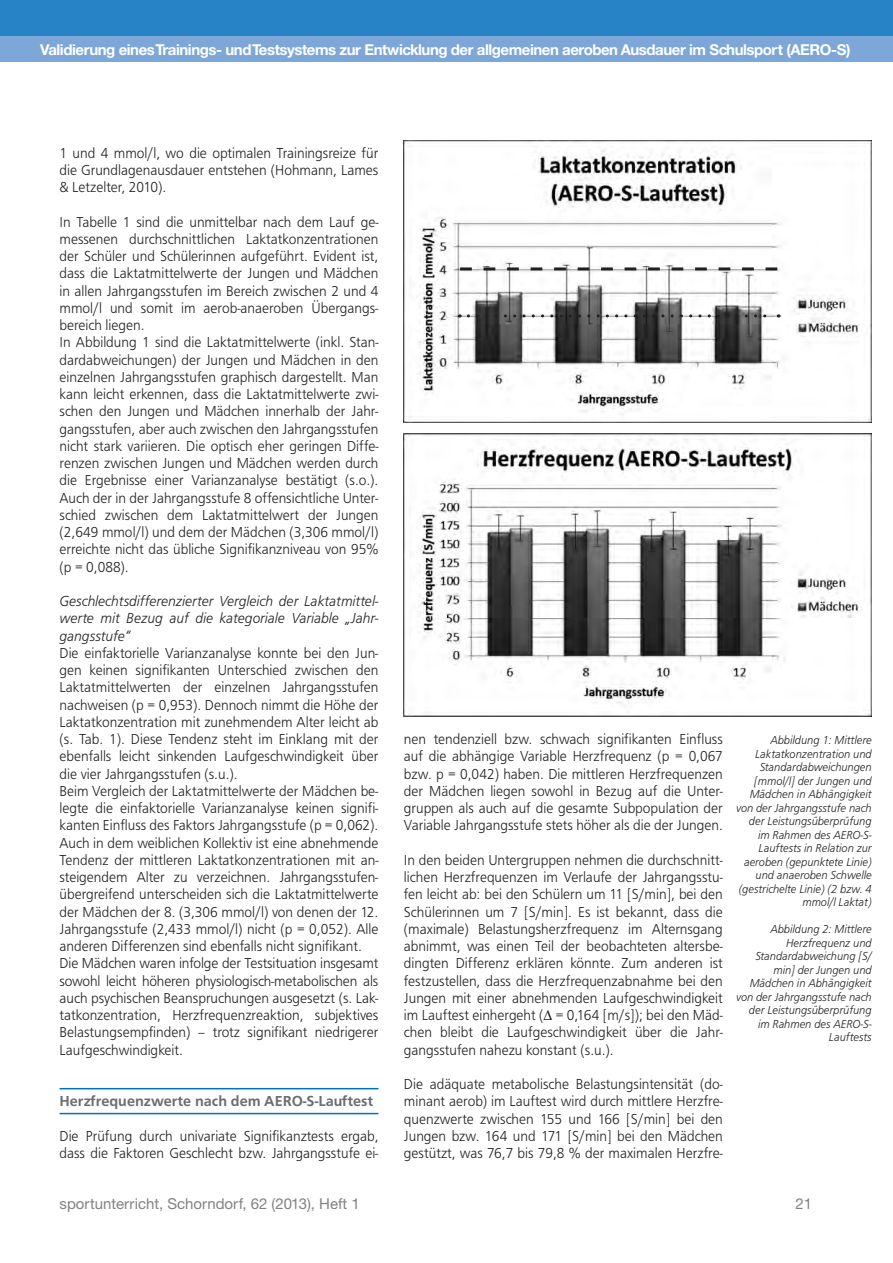
<style>
.page{position:relative;width:893px;height:1263px;background:#fff}
.page>*{position:absolute;margin:0;border:0;box-sizing:border-box;transform-origin:0 0}
.t1{font:300 15px/17.2px "Frutus T";color:#231f20;text-align:justify;scale:.95 1}
.t2{font:700 15px "Helvetica Neue CE";letter-spacing:-.03em;color:#fff}
.t3{font:15px "Helvetica Neue CE";color:#808285}
.t4{font:500 15px "Frutus T";color:#6c6d70}
.t5{font:italic 300 12px/13.5px "Frutus T";color:#231f20;text-align:right;scale:.95 1}
.s1{font-style:italic}
</style>
<div class="page">
<div style="left:0;top:0;width:893px;height:62px;background:#7ca7d8"></div>
<div style="left:0;top:0;width:893px;height:36px;background:#2783c5"></div>
<hr style="left:60px;top:1088px;width:318px;height:1px;background:#0072bc">
<hr style="left:60px;top:1113px;width:318px;height:1px;background:#0072bc">
<img style="left:404px;top:140px;width:468px;height:283px">
<img style="left:404px;top:434px;width:468px;height:282px">
<svg style="left:460px;top:267px;width:317px;height:3px"></svg>
<svg style="left:468px;top:314px;width:311px;height:3px"></svg>
<p class="t2" style="left:40px;top:41px;width:812px">Validierung eines Trainings- und Testsystems zur Entwicklung der allgemeinen aeroben Ausdauer im Schulsport (AERO-S)</p>
<p class="t1" style="left:60px;top:144px;width:337px">1 und 4 mmol/l, wo die optimalen Trainingsreize für die Grundlagenausdauer entstehen (Hohmann, Lames &amp; Letzelter, 2010).</p>
<p class="t1" style="left:60px;top:213px;width:337px;text-align:left">In Tabelle 1 sind die unmittelbar nach dem Lauf ge&shy;messenen durchschnittlichen Laktatkonzentrationen der Schüler und Schülerinnen aufgeführt. Evident ist, dass die Laktatmittelwerte der Jungen und Mädchen in allen Jahrgangsstufen im Bereich zwischen 2 und 4 mmol/l und somit im aerob-anaeroben Übergangs&shy;bereich liegen.<br>In Abbildung 1 sind die Laktatmittelwerte (inkl. Stan&shy;dardabweichungen) der Jungen und Mädchen in den einzelnen Jahrgangsstufen graphisch dargestellt. Man kann leicht erkennen, dass die Laktatmittelwerte zwi&shy;schen den Jungen und Mädchen innerhalb der Jahr&shy;gangsstufen, aber auch zwischen den Jahrgangsstufen nicht stark variieren. Die optisch eher geringen Diffe&shy;renzen zwischen Jungen und Mädchen werden durch die Ergebnisse einer Varianzanalyse bestätigt (s.o.).<br>Auch der in der Jahrgangsstufe 8 offensichtliche Unter&shy;schied zwischen dem Laktatmittelwert der Jungen (2,649 mmol/l) und dem der Mädchen (3,306 mmol/l) erreichte nicht das übliche Signifikanzniveau von 95% (p = 0,088).</p>
<p class="t1" style="left:60px;top:592px;width:337px;text-align:left"><span class="s1">Geschlechtsdifferenzierter Vergleich der Laktatmittel&shy;werte mit Bezug auf die kategoriale Variable „Jahr&shy;gangsstufe“<br></span>Die einfaktorielle Varianzanalyse konnte bei den Jun&shy;gen keinen signifikanten Unterschied zwischen den Laktatmittelwerten der einzelnen Jahrgangsstufen nachweisen (p = 0,953). Dennoch nimmt die Höhe der Laktatkonzentration mit zunehmendem Alter leicht ab (s. Tab. 1). Diese Tendenz steht im Einklang mit der ebenfalls leicht sinkenden Laufgeschwindigkeit über die vier Jahrgangsstufen (s.u.).<br>Beim Vergleich der Laktatmittelwerte der Mädchen be&shy;legte die einfaktorielle Varianzanalyse keinen signifi&shy;kanten Einfluss des Faktors Jahrgangsstufe (p = 0,062).<br>Auch in dem weiblichen Kollektiv ist eine abnehmende Tendenz der mittleren Laktatkonzentrationen mit an&shy;steigendem Alter zu verzeichnen. Jahrgangsstufen&shy;übergreifend unterscheiden sich die Laktatmittelwerte der Mädchen der 8. (3,306 mmol/l) von denen der 12.<br>Jahrgangsstufe (2,433 mmol/l) nicht (p = 0,052). Alle anderen Differenzen sind ebenfalls nicht signifikant.<br>Die Mädchen waren infolge der Testsituation insgesamt sowohl leicht höheren physiologisch-metabolischen als auch psychischen Beanspruchungen ausgesetzt (s. Lak&shy;tatkonzentration, Herzfrequenzreaktion, subjektives Belastungsempfinden) – trotz signifikant niedrigerer Laufgeschwindigkeit.</p>
<p class="t4" style="left:60px;top:1093px;width:315px">Herzfrequenzwerte nach dem AERO-S-Lauftest</p>
<p class="t1" style="left:60px;top:1127px;width:337px">Die Prüfung durch univariate Signifikanztests ergab, dass die Faktoren Geschlecht bzw. Jahrgangsstufe ei-</p>
<p class="t1" style="left:404px;top:730px;width:337px">nen tendenziell bzw. schwach signifikanten Einfluss auf die abhängige Variable Herzfrequenz (p = 0,067 bzw. p = 0,042) haben. Die mittleren Herzfrequenzen der Mädchen liegen sowohl in Bezug auf die Unter&shy;gruppen als auch auf die gesamte Subpopulation der Variable Jahrgangsstufe stets höher als die der Jungen.</p>
<p class="t1" style="left:404px;top:851px;width:337px">In den beiden Untergruppen nehmen die durchschnitt&shy;lichen Herzfrequenzen im Verlaufe der Jahrgangsstu&shy;fen leicht ab: bei den Schülern um 11 [S/min], bei den Schülerinnen um 7 [S/min]. Es ist bekannt, dass die (maximale) Belastungsherzfrequenz im Alternsgang abnimmt, was einen Teil der beobachteten altersbe&shy;dingten Differenz erklären könnte. Zum anderen ist festzustellen, dass die Herzfrequenzabnahme bei den Jungen mit einer abnehmenden Laufgeschwindigkeit im Lauftest einhergeht (Δ = 0,164 [m/s]); bei den Mäd&shy;chen bleibt die Laufgeschwindigkeit über die Jahr&shy;gangsstufen nahezu konstant (s.u.).</p>
<p class="t1" style="left:404px;top:1075px;width:337px">Die adäquate metabolische Belastungsintensität (do&shy;minant aerob) im Lauftest wird durch mittlere Herzfre&shy;quenzwerte zwischen 155 und 166 [S/min] bei den Jungen bzw. 164 und 171 [S/min] bei den Mädchen gestützt, was 76,7 bis 79,8 % der maximalen Herzfre-</p>
<p class="t5" style="left:736px;top:733px;width:144px">Abbildung 1: Mittlere<br>Laktatkonzentration und<br>Standardabweichungen [mmol/l] der Jungen und<br>Mädchen in Abhängigkeit von der Jahrgangsstufe nach der Leistungsüberprüfung im Rahmen des AERO-S-<br>Lauftests in Relation zur aeroben (gepunktete Linie) und anaeroben Schwelle (gestrichelte Linie) (2 bzw. 4 mmol/l Laktat)</p>
<p class="t5" style="left:736px;top:922px;width:144px">Abbildung 2: Mittlere<br>Herzfrequenz und<br>Standardabweichung [S/ min] der Jungen und<br>Mädchen in Abhängigkeit von der Jahrgangsstufe nach der Leistungsüberprüfung im Rahmen des AERO-S-<br>Lauftests</p>
<p class="t3" style="left:60px;top:1195px;width:302px">sportunterricht, Schorndorf, 62 (2013), Heft 1</p>
<p class="t3" style="left:795px;top:1195px;width:18px">21</p>
</div>
